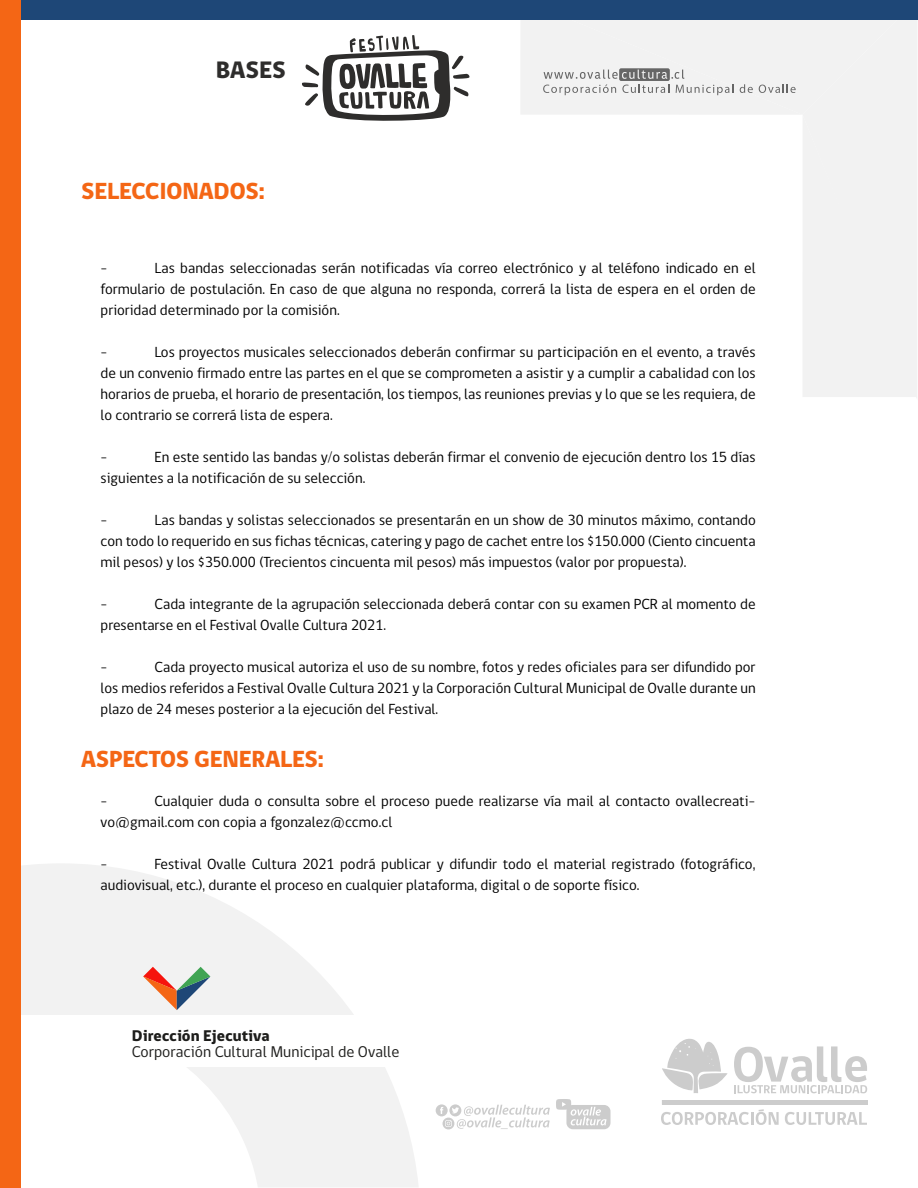
<style>
.page{position:relative;width:918px;height:1188px;background:#fff}
.page>*{position:absolute;margin:0;border:0;box-sizing:border-box;transform-origin:0 0}
.t1{font:800 24.45px "gob CL";color:#2e2d2c}
.t2{font:800 23.85px "gob CL";letter-spacing:-.005em;color:#f46615}
.t3{font:15.9px "gob CL";color:#1d1d1b}
.t4{font:800 15.9px "gob CL";color:#1d1d1b}
.t5{font:15px/21px "gob CL";color:#000;text-align:justify}
</style>
<div class="page">
<svg style="left:21px;top:864px;width:397px;height:323px;fill:#f2f2f2"></svg>
<svg style="left:734px;top:1046px;width:133px;height:47px"></svg>
<svg style="left:662px;top:1038px;width:66px;height:55px"></svg>
<svg style="left:661px;top:1100px;width:206px;height:25px"></svg>
<svg style="left:521px;top:20px;width:396px;height:377px"></svg>
<svg style="left:436px;top:1104px;width:114px;height:25px"></svg>
<svg style="left:556px;top:1099px;width:55px;height:30px"></svg>
<div style="left:0;top:0;width:918px;height:20px;background:#1e4777"></div>
<div style="left:0;top:0;width:21px;height:1188px;background:#f46615"></div>
<svg style="left:302px;top:35px;width:168px;height:86px"></svg>
<div style="left:21px;top:1015px;width:393px;height:51px;background:#fff"></div>
<svg style="left:143px;top:967px;width:67px;height:43px"></svg>
<h1 class="t1" style="left:216px;top:53px;width:72px">BASES</h1>
<h2 class="t2" style="left:81px;top:175px;width:185px">SELECCIONADOS:</h2>
<p class="t5" style="left:101px;top:258px;width:657px;text-indent:54px">Las bandas seleccionadas serán notificadas vía correo electrónico y al teléfono indicado en el formulario de postulación. En caso de que alguna no responda, correrá la lista de espera en el orden de prioridad determinado por la comisión.</p>
<p class="t5" style="left:101px;top:342px;width:8px">-</p>
<p class="t5" style="left:101px;top:258px;width:8px">-</p>
<p class="t5" style="left:101px;top:342px;width:657px;text-indent:54px">Los proyectos musicales seleccionados deberán confirmar su participación en el evento, a través de un convenio firmado entre las partes en el que se comprometen a asistir y a cumplir a cabalidad con los horarios de prueba, el horario de presentación, los tiempos, las reuniones previas y lo que se les requiera, de lo contrario se correrá lista de espera.</p>
<p class="t5" style="left:101px;top:447px;width:8px">-</p>
<p class="t5" style="left:101px;top:447px;width:657px;text-indent:54px">En este sentido las bandas y/o solistas deberán firmar el convenio de ejecución dentro los 15 días siguientes a la notificación de su selección.</p>
<p class="t5" style="left:101px;top:510px;width:8px">-</p>
<p class="t5" style="left:101px;top:510px;width:657px;text-indent:54px">Las bandas y solistas seleccionados se presentarán en un show de 30 minutos máximo, contando con todo lo requerido en sus fichas técnicas, catering y pago de cachet entre los $150.000 (Ciento cincuenta mil pesos) y los $350.000 (Trecientos cincuenta mil pesos) más impuestos (valor por propuesta).</p>
<p class="t5" style="left:101px;top:594px;width:8px">-</p>
<p class="t5" style="left:101px;top:594px;width:657px;text-indent:54px">Cada integrante de la agrupación seleccionada deberá contar con su examen PCR al momento de presentarse en el Festival Ovalle Cultura 2021.</p>
<p class="t5" style="left:101px;top:657px;width:8px">-</p>
<p class="t5" style="left:101px;top:657px;width:657px;text-indent:54px">Cada proyecto musical autoriza el uso de su nombre, fotos y redes oficiales para ser difundido por los medios referidos a Festival Ovalle Cultura 2021 y la Corporación Cultural Municipal de Ovalle durante un plazo de 24 meses posterior a la ejecución del Festival.</p>
<h2 class="t2" style="left:81px;top:743px;width:244px">ASPECTOS GENERALES:</h2>
<p class="t5" style="left:101px;top:791px;width:8px">-</p>
<p class="t5" style="left:101px;top:791px;width:656px;text-indent:54px">Cualquier duda o consulta sobre el proceso puede realizarse vía mail al contacto ovallecreati&shy;vo@gmail.com con copia a fgonzalez@ccmo.cl</p>
<p class="t5" style="left:101px;top:854px;width:8px">-</p>
<p class="t5" style="left:101px;top:854px;width:656px;text-indent:54px">Festival Ovalle Cultura 2021 podrá publicar y difundir todo el material registrado (fotográfico, audiovisual, etc.), durante el proceso en cualquier plataforma, digital o de soporte físico.</p>
<p class="t4" style="left:132px;top:1025px;width:139px">Dirección Ejecutiva</p>
<p class="t3" style="left:132px;top:1041px;width:269px">Corporación Cultural Municipal de Ovalle</p>
</div>
